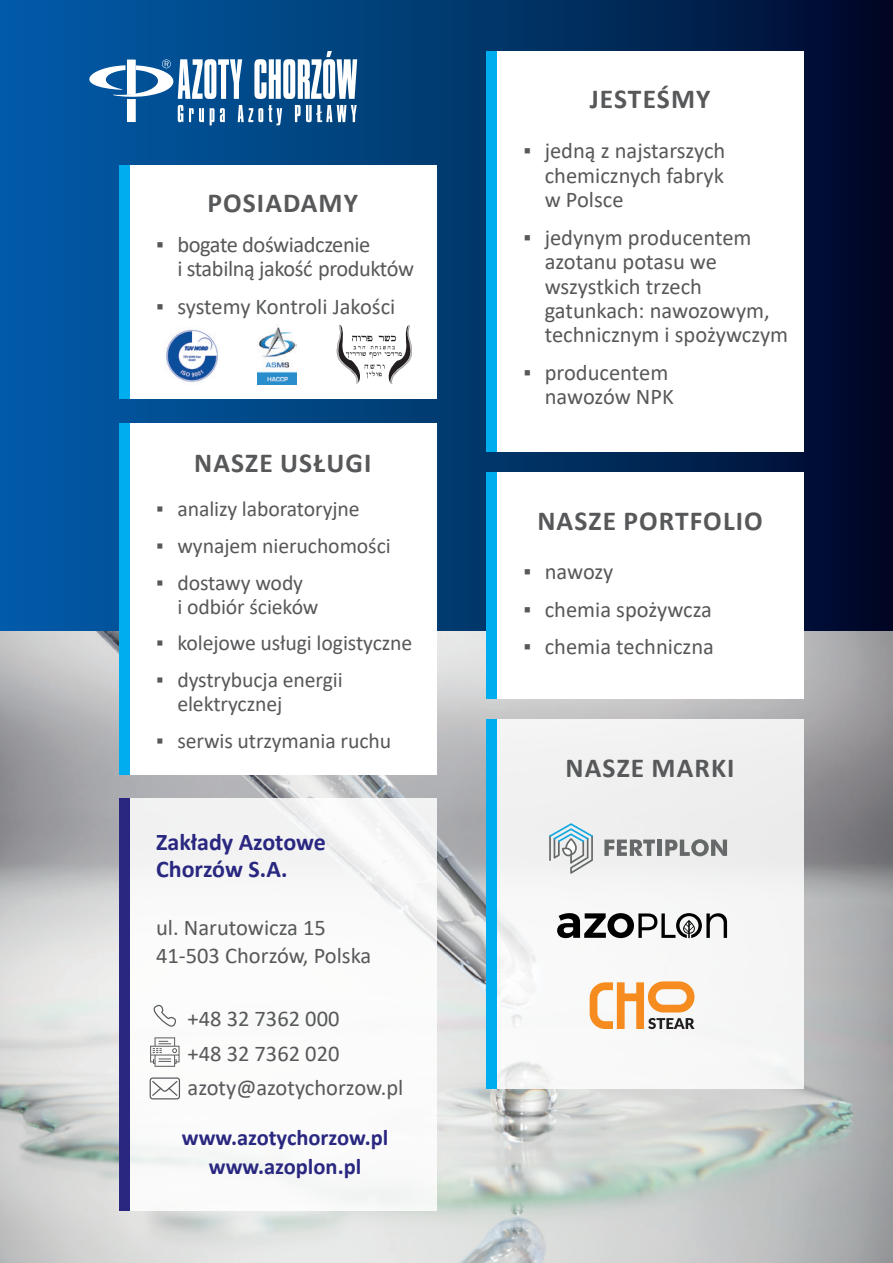
<style>
.page{position:relative;width:893px;height:1263px;background:#fff}
.page>*{position:absolute;margin:0;border:0;box-sizing:border-box;transform-origin:0 0}
.lista{font:700 27.45px "Calibri";letter-spacing:.04em;color:#57585a}
.lista-2{font:700 24px/27px "Calibri";color:#292780}
.lista-3{font:22.5px/24.5px "Calibri";color:#57585a;text-align:justify}
.lista-4{font:22.5px/24.5px "Calibri";letter-spacing:-.02em;color:#57585a}
.lista-5{font:700 22.5px "Calibri";color:#292780}
.t1{font:21.75px/24px "Calibri";letter-spacing:-.005em;color:#57585a}
</style>
<div class="page">
<div style="left:0;top:0;width:893px;height:631px;background:linear-gradient(to right,#0161ae,#000d2d)"></div>
<img style="left:0;top:631px;width:893px;height:632px">
<svg style="left:69px;top:51px;width:288px;height:74px"></svg>
<div style="left:129px;top:166px;width:307px;height:233px;background:#fff"></div>
<div style="left:119px;top:166px;width:10px;height:233px;background:#00aeef"></div>
<div style="left:129px;top:423px;width:307px;height:351px;background:#fff"></div>
<div style="left:119px;top:423px;width:10px;height:351px;background:#00aeef"></div>
<div style="left:496px;top:51px;width:308px;height:400px;background:#fff"></div>
<div style="left:486px;top:51px;width:10px;height:400px;background:#00aeef"></div>
<div style="left:496px;top:472px;width:308px;height:227px;background:#fff"></div>
<div style="left:486px;top:472px;width:10px;height:227px;background:#00aeef"></div>
<div style="left:496px;top:719px;width:308px;height:370px;background:#f4f4f4"></div>
<div style="left:486px;top:719px;width:10px;height:370px;background:#00aeef"></div>
<div style="left:129px;top:799px;width:307px;height:412px;background:#fff"></div>
<div style="left:119px;top:799px;width:10px;height:412px;background:#292780"></div>
<svg style="left:557px;top:913px;width:170px;height:25px"></svg>
<svg style="left:590px;top:981px;width:104px;height:48px"></svg>
<svg style="left:549px;top:823px;width:44px;height:51px"></svg>
<svg style="left:604px;top:839px;width:51px;height:17px"></svg>
<div style="left:657px;top:839px;width:5px;height:17px;background:#666969"></div>
<svg style="left:665px;top:839px;width:62px;height:17px"></svg>
<img style="left:258px;top:327px;width:39px;height:57px">
<svg style="left:150px;top:1077px;width:30px;height:22px"></svg>
<svg style="left:153px;top:1005px;width:23px;height:22px"></svg>
<svg style="left:150px;top:1037px;width:30px;height:30px"></svg>
<svg style="left:336px;top:325px;width:76px;height:59px"></svg>
<img style="left:166px;top:329px;width:52px;height:54px">
<p class="lista" style="left:207px;top:186px;width:152px">POSIADAMY</p>
<p class="lista-4" style="left:177px;top:232px;width:238px;text-indent:-21px">▪ bogate doświadczenie<br>i stabilną jakość produktów</p>
<p class="lista-3" style="left:156px;top:293px;width:241px">▪ systemy Kontroli Jakości</p>
<p class="lista" style="left:194px;top:446px;width:179px">NASZE USŁUGI</p>
<p class="t1" style="left:156px;top:496px;width:205px">▪ analizy laboratoryjne</p>
<p class="t1" style="left:156px;top:533px;width:236px">▪ wynajem nieruchomości</p>
<p class="t1" style="left:177px;top:570px;width:143px;text-indent:-21px">▪ dostawy wody<br>i odbiór ścieków</p>
<p class="t1" style="left:156px;top:630px;width:258px">▪ kolejowe usługi logistyczne</p>
<p class="t1" style="left:177px;top:667px;width:167px;text-indent:-21px">▪ dystrybucja energii elektrycznej</p>
<p class="t1" style="left:156px;top:728px;width:236px">▪ serwis utrzymania ruchu</p>
<p class="lista-2" style="left:156px;top:827px;width:171px">Zakłady Azotowe<br>Chorzów S.A.</p>
<p class="lista-3" style="left:156px;top:914px;width:171px">ul. Narutowicza 15</p>
<p class="lista-3" style="left:156px;top:943px;width:217px">41-503 Chorzów, Polska</p>
<p class="lista-3" style="left:188px;top:1006px;width:153px">+48 32 7362 000</p>
<p class="lista-3" style="left:188px;top:1040px;width:153px">+48 32 7362 020</p>
<p class="lista-3" style="left:188px;top:1075px;width:217px">azoty@azotychorzow.pl</p>
<p class="lista-5" style="left:182px;top:1124px;width:208px">www.azotychorzow.pl</p>
<p class="lista-5" style="left:209px;top:1152px;width:154px">www.azoplon.pl</p>
<p class="lista" style="left:590px;top:82px;width:122px">JESTEŚMY</p>
<p class="lista-3" style="left:545px;top:138px;width:182px;text-indent:-21px">▪ jedną z najstarszych chemicznych fabryk w Polsce</p>
<p class="lista-3" style="left:545px;top:224px;width:245px;text-align:left;text-indent:-21px">▪ jedynym producentem azotanu potasu we wszystkich trzech gatunkach: nawozowym, technicznym i spożywczym</p>
<p class="lista-3" style="left:523px;top:359px;width:152px;text-align:right">▪ producentem nawozów NPK</p>
<p class="lista" style="left:537px;top:504px;width:227px">NASZE PORTFOLIO</p>
<p class="lista-3" style="left:523px;top:559px;width:92px">▪ nawozy</p>
<p class="lista-3" style="left:523px;top:596px;width:190px">▪ chemia spożywcza</p>
<p class="lista-3" style="left:523px;top:634px;width:192px">▪ chemia techniczna</p>
<p class="lista" style="left:566px;top:751px;width:170px">NASZE MARKI</p>
</div>
